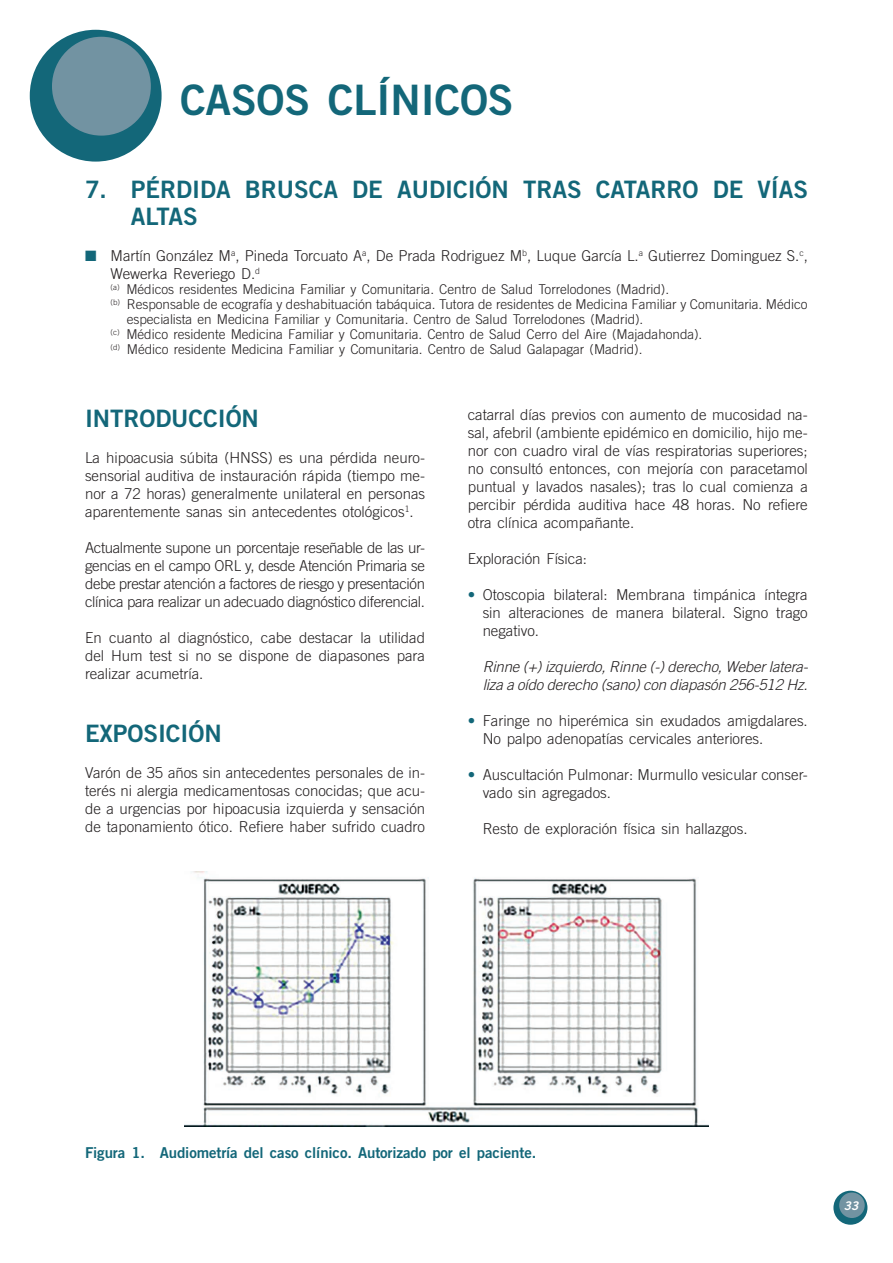
<style>
.page{position:relative;width:893px;height:1263px;background:#fff}
.page>*{position:absolute;margin:0;border:0;box-sizing:border-box;transform-origin:0 0}
.t1{font:42px "Trade Gothic LT Std Bd 2";letter-spacing:-.005em;color:#136779}
.t2{font:24px/27px "Trade Gothic LT Std Bd 2";color:#136779}
.t3{font:300 15px/18px "Trade Gothic LT Std";letter-spacing:-.005em;color:#231f20;text-align:justify}
.t4{font:italic 300 15px/18px "Trade Gothic LT Std";letter-spacing:-.015em;color:#231f20;text-align:right}
.t5{font:15px "Trade Gothic LT Std Bd 2";letter-spacing:-.01em;color:#136779}
.t6{font:300 13.5px "Trade Gothic LT Std";letter-spacing:-.005em;color:#231f20}
.t7{font:12px "Trade Gothic LT Std Bd 2 Obl";color:#fff}
.s1{color:#136779}
.s2{font-weight:700;color:#136779}
.s3{font-weight:700;font-style:normal;color:#fff}
.s4{font-weight:700;color:#fff}
</style>
<div class="page">
<div style="left:833px;top:1191px;width:34px;height:34px;background:#136779;border-radius:50%"></div>
<div style="left:839px;top:1192px;width:26px;height:26px;background:#7293a2;border-radius:50%"></div>
<div style="left:30px;top:30px;width:132px;height:132px;background:#136779;border-radius:50%"></div>
<div style="left:52px;top:37px;width:99px;height:99px;background:#7293a2;border-radius:50%"></div>
<img style="left:185px;top:871px;width:523px;height:256px">
<h1 class="t1" style="left:180px;top:74px;width:335px">CASOS CLÍNICOS</h1>
<h2 class="t2" style="left:131px;top:176px;width:679px;text-indent:-46px">7. PÉRDIDA BRUSCA DE AUDICIÓN TRAS CATARRO DE VÍAS<br>ALTAS</h2>
<p class="t3" style="left:111px;top:247px;width:699px;text-indent:-26px"><span class="s1">■</span> Martín González M<sup>a</sup>, Pineda Torcuato A<sup>a</sup>, De Prada Rodriguez M<sup>b</sup>, Luque García L.<sup>a</sup> Gutierrez Dominguez S.<sup>c</sup>,<br>Wewerka Reveriego D.<sup>d</sup></p>
<p class="t6" style="left:111px;top:281px;width:560px"><sup>(a)</sup> Médicos residentes Medicina Familiar y Comunitaria. Centro de Salud Torrelodones (Madrid).</p>
<p class="t6" style="left:111px;top:296px;width:699px"><sup>(b)</sup> Responsable de ecografía y deshabituación tabáquica. Tutora de residentes de Medicina Familiar y Comunitaria. Médico</p>
<p class="t6" style="left:127px;top:311px;width:518px">especialista en Medicina Familiar y Comunitaria. Centro de Salud Torrelodones (Madrid).</p>
<p class="t6" style="left:111px;top:326px;width:593px"><sup>(c)</sup> Médico residente Medicina Familiar y Comunitaria. Centro de Salud Cerro del Aire (Majadahonda).</p>
<p class="t6" style="left:111px;top:341px;width:533px"><sup>(d)</sup> Médico residente Medicina Familiar y Comunitaria. Centro de Salud Galapagar (Madrid).</p>
<h2 class="t2" style="left:85px;top:404px;width:175px">INTRODUCCIÓN</h2>
<p class="t3" style="left:85px;top:448px;width:342px">La hipoacusia súbita (HNSS) es una pérdida neuro&shy;sensorial auditiva de instauración rápida (tiempo me&shy;nor a 72 horas) generalmente unilateral en personas aparentemente sanas sin antecedentes otológicos<sup>1</sup>.</p>
<p class="t3" style="left:85px;top:538px;width:342px">Actualmente supone un porcentaje reseñable de las ur&shy;gencias en el campo ORL y, desde Atención Primaria se debe prestar atención a factores de riesgo y presentación clínica para realizar un adecuado diagnóstico diferencial.</p>
<p class="t3" style="left:85px;top:628px;width:341px">En cuanto al diagnóstico, cabe destacar la utilidad del Hum test si no se dispone de diapasones para realizar acumetría.</p>
<h2 class="t2" style="left:85px;top:719px;width:138px">EXPOSICIÓN</h2>
<p class="t3" style="left:85px;top:763px;width:342px">Varón de 35 años sin antecedentes personales de in&shy;terés ni alergia medicamentosas conocidas; que acu&shy;de a urgencias por hipoacusia izquierda y sensación de taponamiento ótico. Refiere haber sufrido cuadro</p>
<p class="t3" style="left:468px;top:406px;width:342px">catarral días previos con aumento de mucosidad na&shy;sal, afebril (ambiente epidémico en domicilio, hijo me&shy;nor con cuadro viral de vías respiratorias superiores; no consultó entonces, con mejoría con paracetamol puntual y lavados nasales); tras lo cual comienza a percibir pérdida auditiva hace 48 horas. No refiere otra clínica acompañante.</p>
<p class="t3" style="left:468px;top:550px;width:121px">Exploración Física:</p>
<p class="t3" style="left:483px;top:586px;width:327px;text-indent:-15px"><span class="s2">•</span> Otoscopia bilateral: Membrana timpánica íntegra sin alteraciones de manera bilateral. Signo trago negativo.</p>
<p class="t4" style="left:468px;top:658px;width:342px"><span class="s3">•</span> Rinne (+) izquierdo, Rinne (-) derecho, Weber latera&shy;liza a oído derecho (sano) con diapasón 256-512 Hz.</p>
<p class="t3" style="left:483px;top:712px;width:327px;text-indent:-15px"><span class="s2">•</span> Faringe no hiperémica sin exudados amigdalares.<br>No palpo adenopatías cervicales anteriores.</p>
<p class="t3" style="left:483px;top:766px;width:327px;text-indent:-15px"><span class="s2">•</span> Auscultación Pulmonar: Murmullo vesicular conser&shy;vado sin agregados.</p>
<p class="t3" style="left:468px;top:820px;width:281px"><span class="s4">•</span> Resto de exploración física sin hallazgos.</p>
<p class="t5" style="left:85px;top:1143px;width:453px">Figura 1. Audiometría del caso clínico. Autorizado por el paciente.</p>
<p class="t7" style="left:844px;top:1198px;width:16px">33</p>
</div>
